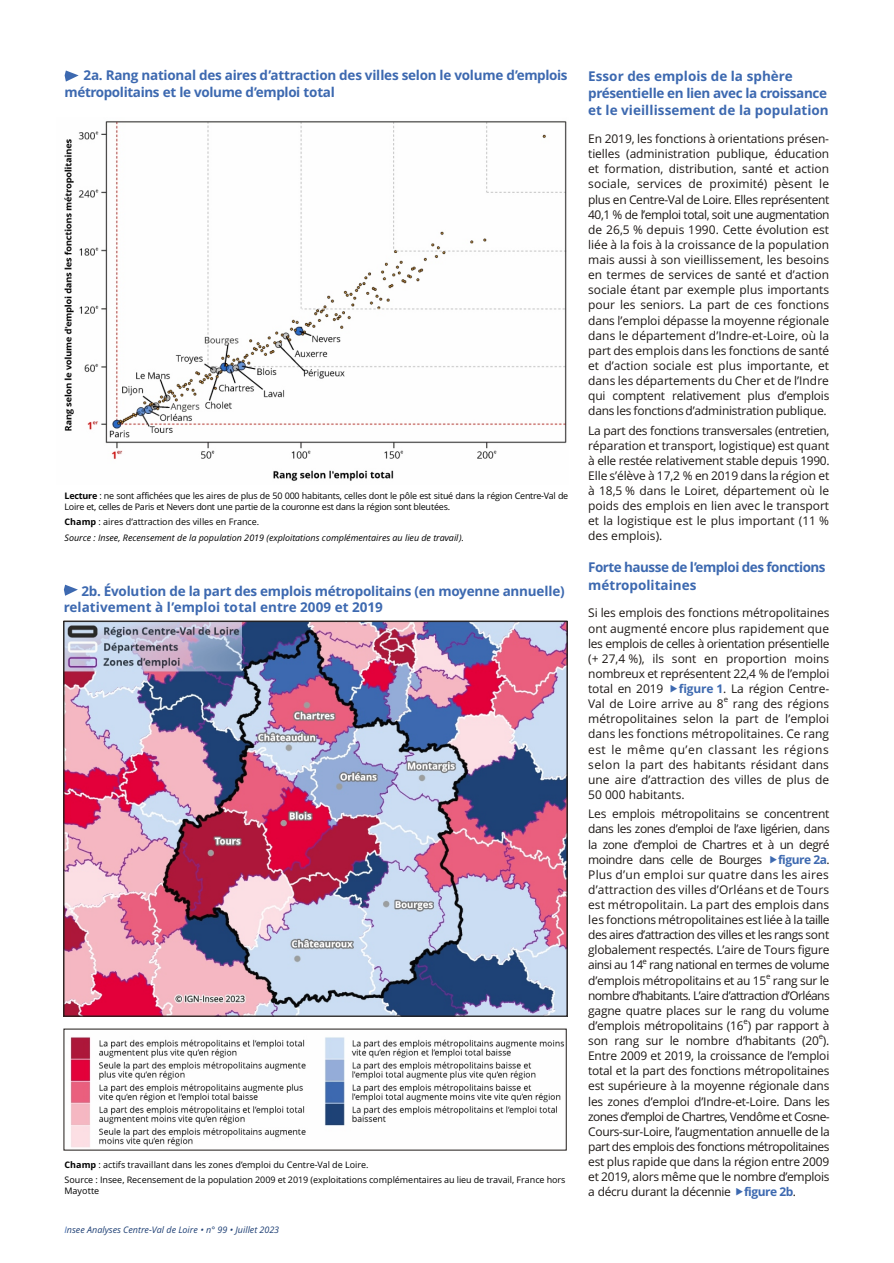
<style>
.page{position:relative;width:894px;height:1263px;background:#fff}
.page>*{position:absolute;margin:0;border:0;box-sizing:border-box;transform-origin:0 0}
.t1{font:700 13.5px/16.2px "Open Sans";letter-spacing:-.02em;color:#3d69b0}
.t2{font:700 13.5px/17.1px "Open Sans";color:#3d69b0}
.t3{font:12px/15.1px "Open Sans";letter-spacing:-.015em;color:#1f1a17;text-align:justify}
.t4{font:12px/15.1px "Open Sans";letter-spacing:-.035em;color:#1f1a17}
.t5{font:9px/10.8px "Open Sans";letter-spacing:-.025em;color:#000}
.t6{font:9px/15.3px "Open Sans";letter-spacing:-.005em;color:#000}
.t7{font:italic 9px/15.3px "Open Sans";letter-spacing:-.005em;color:#000}
.t8{font:italic 9px "Open Sans";letter-spacing:-.005em;color:#1f4075}
.t9{font:7.8px "Open Sans";color:#1f1a17}
.s1{font-weight:700}
.s2{font-weight:700;font-style:normal}
.s3{font-style:normal}
.s4{color:#3d69b0}
.s5{font-weight:700;color:#3d69b0}
</style>
<div class="page">
<img style="left:64px;top:121px;width:503px;height:360px">
<img style="left:63px;top:622px;width:505px;height:395px">
<svg style="left:65px;top:70px;width:14px;height:12px"></svg>
<svg style="left:64px;top:585px;width:14px;height:11px"></svg>
<img style="left:65px;top:1028px;width:502px;height:123px">
<p class="t1" style="left:65px;top:69px;width:505px;text-indent:19px">2a. Rang national des aires d’attraction des villes selon le volume d’emplois métropolitains et le volume d’emploi total</p>
<p class="t5" style="left:65px;top:491px;width:505px"><span class="s1">Lecture</span> : ne sont affichées que les aires de plus de 50 000 habitants, celles dont le pôle est situé dans la région Centre-Val de<br>Loire et, celles de Paris et Nevers dont une partie de la couronne est dans la région sont bleutées.</p>
<p class="t7" style="left:65px;top:515px;width:401px"><span class="s2">Champ</span> <span class="s3">: aires d’attraction des villes en France.<br></span>Source : Insee, Recensement de la population 2019 (exploitations complémentaires au lieu de travail).</p>
<p class="t1" style="left:64px;top:584px;width:502px;text-indent:18px">2b. Évolution de la part des emplois métropolitains (en moyenne annuelle) relativement à l’emploi total entre 2009 et 2019</p>
<p class="t6" style="left:65px;top:1158px;width:502px"><span class="s1">Champ</span> : actifs travaillant dans les zones d’emploi du Centre-Val de Loire.<br>Source : Insee, Recensement de la population 2009 et 2019 (exploitations complémentaires au lieu de travail, France hors</p>
<p class="t6" style="left:65px;top:1184px;width:36px">Mayotte</p>
<p class="t8" style="left:65px;top:1226px;width:216px"><span class="s4">I</span>nsee Ana ly ses Centre-Val de Loire • n° 99 • Juil let 2023</p>
<p class="t2" style="left:588px;top:69px;width:242px">Essor des em plois de la sphère<br>pré sen tielle en lien avec la crois sance et le vieil lis se ment de la po pu la tion</p>
<p class="t3" style="left:588px;top:132px;width:243px">En 2019, les fonc tions à orien ta tions pré sen - tiel les (ad mi nis tra tion pu blique, édu ca tion et for ma tion, dis tri bu tion, san té et ac tion so ciale, ser vi ces de proxi mi té) pè sent le plus en Centre-Val de Loire. Elles re pré sen tent 40,1 % de l’em ploi to tal, soit une aug men ta tion de 26,5 % de puis 1990. Cette évolu tion est liée à la fois à la croissance de la po pu la tion mais aussi à son vieil lis se ment, les be soins en ter mes de servi ces de san té et d’ac tion so ciale étant par exemple plus im por tants pour les se niors. La part de ces fonc tions dans l’em ploi dé passe la moyenne ré gio nale dans le dé par te ment d’Indre-et-Loire, où la part des em plois dans les fonc tions de san té et d’ac tion so ciale est plus im por tante, et dans les dé par te ments du Cher et de l’Indre qui comp tent re la ti ve ment plus d’em plois dans les fonc tions d’ad mi nis tra tion pu blique.</p>
<p class="t3" style="left:588px;top:424px;width:243px">La part des fonc tions trans ver sa les (en tre tien, ré pa ra tion et trans port, lo gis tique) est quant à elle restée re la ti ve ment stable de puis 1990.<br>Elle s’é lève à 17,2 % en 2019 dans la ré gion et à 18,5 % dans le Loi ret, dé par te ment où le poids des em plois en lien avec le transport et la lo gis tique est le plus im por tant (11 % des em plois).</p>
<p class="t1" style="left:588px;top:560px;width:239px;line-height:17.1px">Forte hausse de l’em ploi des fonc tions mé tro po li tai nes</p>
<p class="t3" style="left:588px;top:607px;width:243px">Si les em plois des fonc tions mé tro po li tai nes ont aug men té en core plus ra pi de ment que les em plois de cel les à orien ta tion pré sen tielle (+ 27,4 %), ils sont en pro por tion moins nom breux et re pré sen tent 22,4 % de l’em ploi to tal en 2019</p>
<p class="t3" style="left:588px;top:682px;width:243px;text-indent:91px"><span class="s5">fi gure 1</span>. La ré gion Centre-<br>Val de Loire ar rive au 8</p>
<p class="t9" style="left:724px;top:696px;width:6px">e</p>
<p class="t3" style="left:588px;top:697px;width:243px;text-indent:145px">rang des ré gions mé tro po li tai nes se lon la part de l’em ploi dans les fonc tions mé tro po li tai nes. Ce rang est le même qu ’en clas sant les ré gions se lon la part des ha bi tants ré si dant dans une aire d’at traction des vil les de plus de 50 000 ha bi tants.</p>
<p class="t3" style="left:588px;top:808px;width:243px">Les em plois mé tro po li tains se concen trent dans les zo nes d’em ploi de l’axe li gé rien, dans la zone d’em ploi de Chartres et à un de gré moindre dans celle de Bourges</p>
<p class="t3" style="left:588px;top:853px;width:243px;text-indent:190px"><span class="s5">fi gure 2a</span>.<br>Plus d’un em ploi sur quatre dans les ai res d’at traction des vil les d’Orléans et de Tours est mé tro po li tain. La part des em plois dans les fonc tions mé tro po li tai nes est liée à la taille des ai res d’at traction des vil les et les rangs sont glo ba le ment res pec tés. L’aire de Tours fi gure ain si au 14</p>
<p class="t9" style="left:643px;top:958px;width:6px">e</p>
<p class="t4" style="left:588px;top:959px;width:243px;text-indent:61px">rang na tio nal en ter mes de vo lume d’em plois mé tro po li tains et au 15</p>
<p class="t9" style="left:766px;top:973px;width:6px">e</p>
<p class="t3" style="left:588px;top:974px;width:243px;text-indent:185px">rang sur le nombre d’ha bi tants. L’aire d’at trac tion d’Orléans gagne quatre pla ces sur le rang du vo lume d’em plois mé tro po li tains (16 ) par rap port à</p>
<p class="t9" style="left:743px;top:1018px;width:6px">e</p>
<p class="t3" style="left:588px;top:1034px;width:243px">son rang sur le nombre d’ha bi tants (20 ).</p>
<p class="t9" style="left:819px;top:1033px;width:6px">e</p>
<p class="t3" style="left:588px;top:1049px;width:243px">Entre 2009 et 2019, la croissance de l’em ploi to tal et la part des fonc tions mé tro po li tai nes est su pé rieure à la moyenne ré gio nale dans les zones d’em ploi d’Indre-et-Loire. Dans les zo nes d’em ploi de Chartres, Ven dôme et Cosne-Cours-sur-Loire, l’aug men ta tion an nuelle de la part des em plois des fonc tions mé tro po li tai nes est plus ra pide que dans la ré gion entre 2009 et 2019, alors même que le nombre d’em plois a dé cru du rant la dé cennie <span class="s5">fi gure 2b</span>.</p>
</div>
